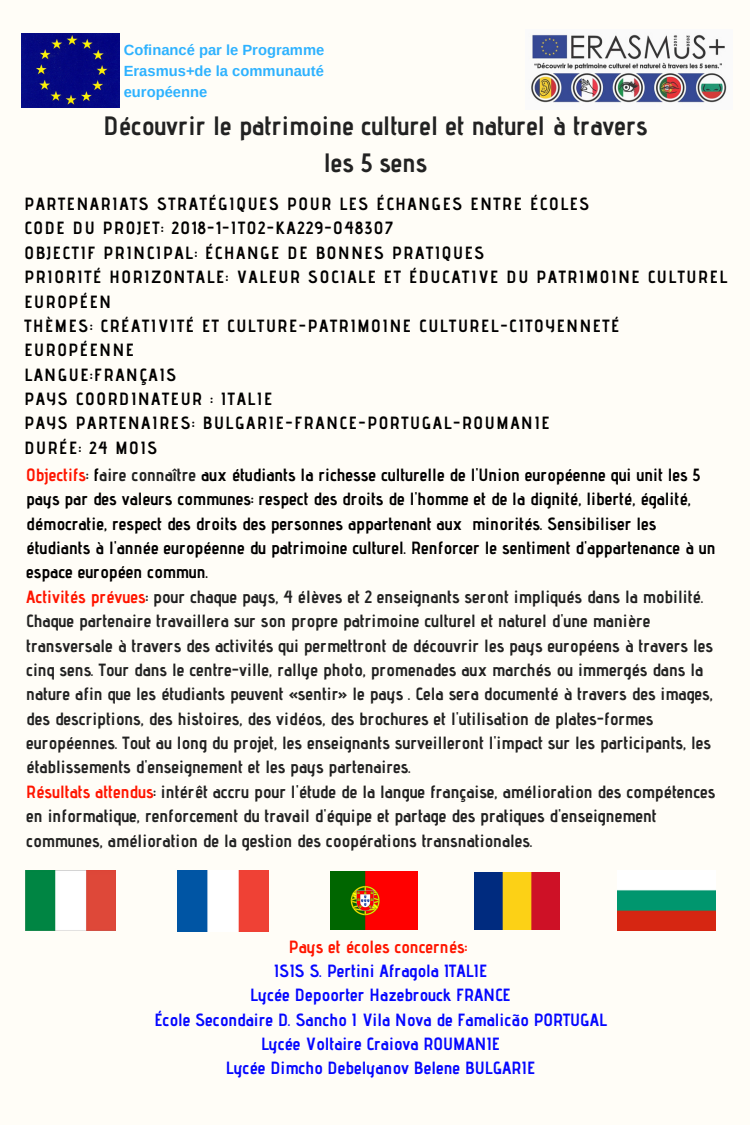
<style>
.page{position:relative;width:750px;height:1125px;background:#fffdf7}
.page>*{position:absolute;margin:0;border:0;box-sizing:border-box;transform-origin:0 0}
.t1{font:700 26.5px/36.5px "Advent Pro";color:#222;text-align:center}
.t2{font:700 17.62px/24.4px "Advent Pro";color:#222}
.t3{font:700 17.62px/24.4px "Advent Pro";letter-spacing:.09em;color:#000}
.t4{font:700 17.62px/24.4px "Advent Pro";color:#0507ff;text-align:center}
.t5{font:700 17.62px "Advent Pro";color:#ff1500}
.t6{font:700 14.75px/20.6px "Arimo";color:#2eb2ff;text-align:justify}
.s1{color:#ff1500}
.s2{color:#000}
</style>
<div class="page">
<img style="left:22px;top:34px;width:97px;height:74px">
<img style="left:531px;top:34px;width:196px;height:69px">
<img style="left:177px;top:871px;width:91px;height:61px">
<img style="left:474px;top:873px;width:86px;height:57px">
<img style="left:331px;top:872px;width:86px;height:58px">
<img style="left:618px;top:890px;width:97px;height:41px">
<img style="left:25px;top:871px;width:90px;height:60px">
<p class="t6" style="left:124px;top:40px;width:202px">Cofinancé par le Programme Erasmus+de la communauté européenne</p>
<h1 class="t1" style="left:103px;top:107px;width:546px">Découvrir le patrimoine culturel et naturel à travers les 5 sens</h1>
<p class="t3" style="left:24px;top:191px;width:705px">PARTENARIATS STRATÉGIQUES POUR LES ÉCHANGES ENTRE ÉCOLES<br>CODE DU PROJET: 2018-1-IT02-KA229-048307<br>OBJECTIF PRINCIPAL: ÉCHANGE DE BONNES PRATIQUES<br>PRIORITÉ HORIZONTALE: VALEUR SOCIALE ET ÉDUCATIVE DU PATRIMOINE CULTUREL EUROPÉEN<br>THÈMES: CRÉATIVITÉ ET CULTURE-PATRIMOINE CULTUREL-CITOYENNETÉ EUROPÉENNE<br>LANGUE:FRANÇAIS<br>PAYS COORDINATEUR : ITALIE<br>PAYS PARTENAIRES: BULGARIE-FRANCE-PORTUGAL-ROUMANIE<br>DURÉE: 24 MOIS</p>
<p class="t2" style="left:26px;top:462px;width:691px"><span class="s1">Objectifs</span>: <span class="s2">f</span>aire connaître <span class="s2">aux étudiants la richesse culturelle de l'Union européenne qui unit les 5 pays par des valeurs communes: respect des droits de l'homme et de la dignité, liberté, égalité, démocratie, respect des droits des personnes appartenant aux minorités. Sensibiliser les étudiants à l'année européenne du patrimoine culturel. Renforcer le sentiment d'appartenance à un espace européen commun.<br></span><span class="s1">Activités prévues</span>: pour chaque pays, 4 élèves et 2 enseignants seront impliqués dans la mobilité.<br>Chaque partenaire travaillera sur son propre patrimoine culturel et naturel d'une manière transversale à travers des activités qui permettront de découvrir les pays européens à travers les cinq sens. Tour dans le centre-ville, rallye photo, promenades aux marchés ou immergés dans la nature afin que les étudiants peuvent «sentir» le pays . Cela sera documenté à travers des images, des descriptions, des histoires, des vidéos, des brochures et l'utilisation de plates-formes européennes. Tout au long du projet, les enseignants surveilleront l'impact sur les participants, les établissements d'enseignement et les pays partenaires.<br><span class="s1">Résultats attendus</span>: intérêt accru pour l'étude de la langue française, amélioration des compétences en informatique, renforcement du travail d'équipe et partage des pratiques d'enseignement communes, amélioration de la gestion des coopérations transnationales.</p>
<p class="t5" style="left:289px;top:936px;width:180px">Pays et écoles concernés:</p>
<p class="t4" style="left:154px;top:958px;width:454px">ISIS S. Pertini Afragola ITALIE<br>Lycée Depoorter Hazebrouck FRANCE<br>École Secondaire D. Sancho I Vila Nova de Famalicão PORTUGAL Lycée Voltaire Craiova ROUMANIE<br>Lycée Dimcho Debelyanov Belene BULGARIE</p>
</div>
